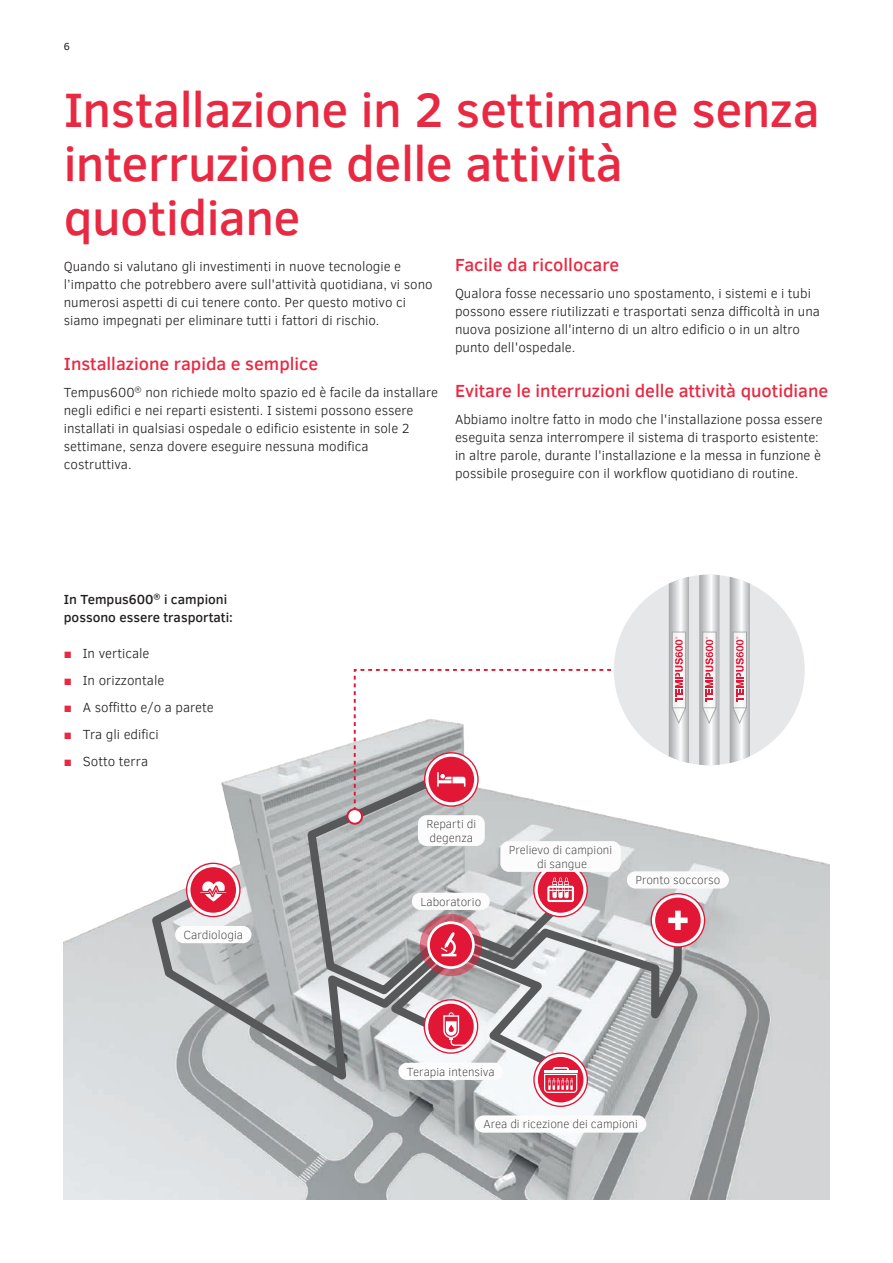
<style>
.page{position:relative;width:893px;height:1263px;background:#fff}
.page>*{position:absolute;margin:0;border:0;box-sizing:border-box;transform-origin:0 0}
.t1{font:500 49.5px/54px "Clear Sans";letter-spacing:-.01em;color:#e92841}
.t2{font:500 18px "Clear Sans";color:#e92841}
.t3{font:300 13.5px/18px "Clear Sans";color:#231f20}
.t4{font:500 13.5px/18px "Clear Sans";color:#231f20}
.t5{font:100 12px/13.5px "Clear Sans";color:#231f20}
.t6{font:10.5px "Clear Sans";color:#231f20}
.s1{font-weight:400;color:#e92841}
</style>
<div class="page">
<img style="left:64px;top:745px;width:765px;height:454px">
<svg style="left:147px;top:880px;width:156px;height:211px;background:#bcbfc0"></svg>
<div style="left:614px;top:575px;width:191px;height:190px;background:#e6e7e9;border-radius:50%"></div>
<svg style="left:730px;top:577px;width:20px;height:186px"></svg>
<svg style="left:187px;top:863px;width:53px;height:53px"></svg>
<div style="left:186px;top:863px;width:55px;height:54px;border:1px solid #e21736;border-radius:50%"></div>
<div style="left:190px;top:867px;width:46px;height:46px;background:#e21736;border-radius:50%"></div>
<svg style="left:200px;top:881px;width:26px;height:20px"></svg>
<svg style="left:534px;top:1053px;width:53px;height:53px"></svg>
<div style="left:538px;top:1057px;width:45px;height:45px;background:#e21736;border-radius:50%"></div>
<svg style="left:303px;top:575px;width:416px;height:518px"></svg>
<div style="left:418px;top:815px;width:67px;height:31px;background:#fcfcfc;border-radius:9px"></div>
<div style="left:500px;top:841px;width:121px;height:31px;background:#fcfcfc;border-radius:9px"></div>
<div style="left:627px;top:871px;width:102px;height:17px;background:#fcfcfc;border-radius:9px"></div>
<div style="left:175px;top:926px;width:76px;height:17px;background:#fcfcfc;border-radius:9px"></div>
<div style="left:412px;top:893px;width:78px;height:17px;background:#fcfcfc;border-radius:9px"></div>
<div style="left:398px;top:1063px;width:105px;height:17px;background:#fcfcfc;border-radius:9px"></div>
<div style="left:475px;top:1115px;width:171px;height:18px;background:#fcfcfc;border-radius:9px"></div>
<p class="t6" style="left:64px;top:39px;width:8px">6</p>
<h1 class="t1" style="left:64px;top:82px;width:757px">Installazione in 2 settimane senza interruzione delle attività quotidiane</h1>
<p class="t3" style="left:64px;top:257px;width:370px">Quando si valutano gli investimenti in nuove tecnologie e l’impatto che potrebbero avere sull'attività quotidiana, vi sono numerosi aspetti di cui tenere conto. Per questo motivo ci siamo impegnati per eliminare tutti i fattori di rischio.</p>
<h2 class="t2" style="left:64px;top:351px;width:256px">Installazione rapida e semplice</h2>
<p class="t3" style="left:64px;top:383px;width:376px">Tempus600<sup>®</sup> non richiede molto spazio ed è facile da installare negli edifici e nei reparti esistenti. I sistemi possono essere installati in qualsiasi ospedale o edificio esistente in sole 2 settimane, senza dovere eseguire nessuna modifica costruttiva.</p>
<h2 class="t2" style="left:455px;top:252px;width:166px">Facile da ricollocare</h2>
<p class="t3" style="left:455px;top:284px;width:367px">Qualora fosse necessario uno spostamento, i sistemi e i tubi possono essere riutilizzati e trasportati senza difficoltà in una nuova posizione all'interno di un altro edificio o in un altro punto dell'ospedale.</p>
<h2 class="t2" style="left:455px;top:378px;width:375px">Evitare le interruzioni delle attività quotidiane</h2>
<p class="t3" style="left:455px;top:410px;width:369px">Abbiamo inoltre fatto in modo che l'installazione possa essere eseguita senza interrompere il sistema di trasporto esistente: in altre parole, durante l'installazione e la messa in funzione è possibile proseguire con il workflow quotidiano di routine.</p>
<p class="t4" style="left:64px;top:590px;width:171px">In Tempus600<sup>®</sup> i campioni possono essere trasportati:</p>
<p class="t3" style="left:64px;top:644px;width:87px"><span class="s1">■</span> In verticale</p>
<p class="t3" style="left:64px;top:671px;width:102px"><span class="s1">■</span> In orizzontale</p>
<p class="t3" style="left:64px;top:698px;width:152px"><span class="s1">■</span> A soffitto e/o a parete</p>
<p class="t3" style="left:64px;top:725px;width:96px"><span class="s1">■</span> Tra gli edifici</p>
<p class="t3" style="left:64px;top:752px;width:86px"><span class="s1">■</span> Sotto terra</p>
<p class="t5" style="left:184px;top:928px;width:61px">Cardiologia</p>
<p class="t5" style="left:426px;top:817px;width:51px">Reparti di degenza</p>
<p class="t5" style="left:420px;top:895px;width:62px">Laboratorio</p>
<p class="t5" style="left:509px;top:843px;width:105px;text-align:center">Prelievo di campioni di sangue</p>
<p class="t5" style="left:635px;top:873px;width:86px">Pronto soccorso</p>
<p class="t5" style="left:407px;top:1065px;width:89px">Terapia intensiva</p>
<p class="t5" style="left:483px;top:1117px;width:156px">Area di ricezione dei campioni</p>
</div>
